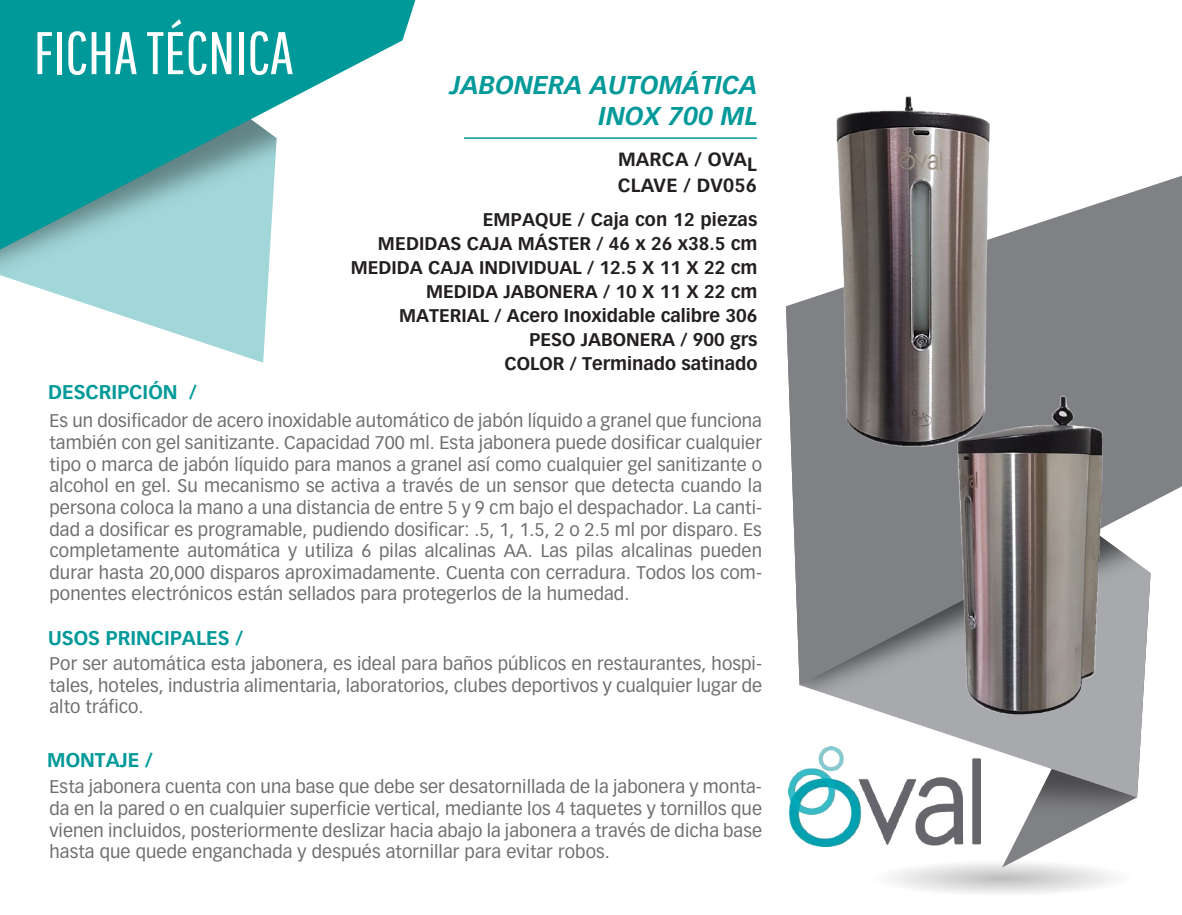
<style>
.page{position:relative;width:1182px;height:915px;background:#fff}
.page>*{position:absolute;margin:0;border:0;box-sizing:border-box;transform-origin:0 0}
.t1{font:italic 700 25.2px/30.3px "Vectora LH";color:#099;text-align:right}
.t2{font:700 19.5px "Vectora LT Std";color:#099}
.t3{font:700 18.75px/25.5px "Vectora LT Std";letter-spacing:.01em;color:#231f20}
.t4{font:18px/21.6px "Vectora LH";letter-spacing:.005em;color:#6d6e70;text-align:justify}
.t5{font:700 18px/24px "Vectora LT Std";color:#231f20;text-align:right}
</style>
<div class="page">
<svg style="left:891px;top:863px;width:223px;height:31px"></svg>
<svg style="left:1002px;top:851px;width:112px;height:16px"></svg>
<img style="left:1010px;top:797px;width:127px;height:54px">
<svg style="left:962px;top:739px;width:179px;height:58px;fill:#a7a9ac"></svg>
<img style="left:799px;top:684px;width:342px;height:55px">
<svg style="left:786px;top:176px;width:396px;height:508px;fill:#808184"></svg>
<img style="left:0;top:249px;width:270px;height:103px">
<svg style="left:0;top:0;width:415px;height:249px;fill:#099"></svg>
<img style="left:788px;top:746px;width:193px;height:99px">
<svg style="left:37px;top:32px;width:15px;height:42px"></svg>
<div style="left:57px;top:32px;width:5px;height:42px;background:#fff"></div>
<svg style="left:68px;top:31px;width:18px;height:44px"></svg>
<svg style="left:92px;top:32px;width:45px;height:42px"></svg>
<svg style="left:147px;top:19px;width:36px;height:55px"></svg>
<svg style="left:189px;top:31px;width:42px;height:44px"></svg>
<div style="left:239px;top:32px;width:5px;height:42px;background:#fff"></div>
<svg style="left:250px;top:31px;width:43px;height:44px"></svg>
<hr style="left:464px;top:137px;width:293px;height:2px;background:#099">
<img style="left:797px;top:96px;width:236px;height:369px">
<img style="left:919px;top:380px;width:234px;height:352px">
<p class="t2" style="left:48px;top:380px;width:150px">DESCRIPCIÓN /</p>
<h1 class="t1" style="left:450px;top:70px;width:309px">JABONERA AUTOMÁTICA<br>INOX 700 ML</h1>
<p class="t3" style="left:618px;top:147px;width:140px">MARCA / OVAL<br>CLAVE / DV056</p>
<p class="t5" style="left:351px;top:207px;width:408px">EMPAQUE / Caja con 12 piezas<br>MEDIDAS CAJA MÁSTER / 46 x 26 x38.5 cm<br>MEDIDA CAJA INDIVIDUAL / 12.5 X 11 X 22 cm<br>MEDIDA JABONERA / 10 X 11 X 22 cm<br>MATERIAL / Acero Inoxidable calibre 306<br>PESO JABONERA / 900 grs<br>COLOR / Terminado satinado</p>
<p class="t4" style="left:50px;top:410px;width:714px">Es un dosificador de acero inoxidable automático de jabón líquido a granel que funciona también con gel sanitizante. Capacidad 700 ml. Esta jabonera puede dosificar cualquier tipo o marca de jabón líquido para manos a granel así como cualquier gel sanitizante o alcohol en gel. Su mecanismo se activa a través de un sensor que detecta cuando la persona coloca la mano a una distancia de entre 5 y 9 cm bajo el despachador. La canti&shy;dad a dosificar es programable, pudiendo dosificar: .5, 1, 1.5, 2 o 2.5 ml por disparo. Es completamente automática y utiliza 6 pilas alcalinas AA. Las pilas alcalinas pueden durar hasta 20,000 disparos aproximadamente. Cuenta con cerradura. Todos los com&shy;ponentes electrónicos están sellados para protegerlos de la humedad.</p>
<p class="t2" style="left:48px;top:625px;width:196px">USOS PRINCIPALES /</p>
<p class="t4" style="left:50px;top:652px;width:714px">Por ser automática esta jabonera, es ideal para baños públicos en restaurantes, hospi&shy;tales, hoteles, industria alimentaria, laboratorios, clubes deportivos y cualquier lugar de alto tráfico.</p>
<p class="t2" style="left:47px;top:748px;width:107px">MONTAJE /</p>
<p class="t4" style="left:50px;top:775px;width:714px">Esta jabonera cuenta con una base que debe ser desatornillada de la jabonera y monta&shy;da en la pared o en cualquier superficie vertical, mediante los 4 taquetes y tornillos que vienen incluidos, posteriormente deslizar hacia abajo la jabonera a través de dicha base hasta que quede enganchada y después atornillar para evitar robos.</p>
</div>
